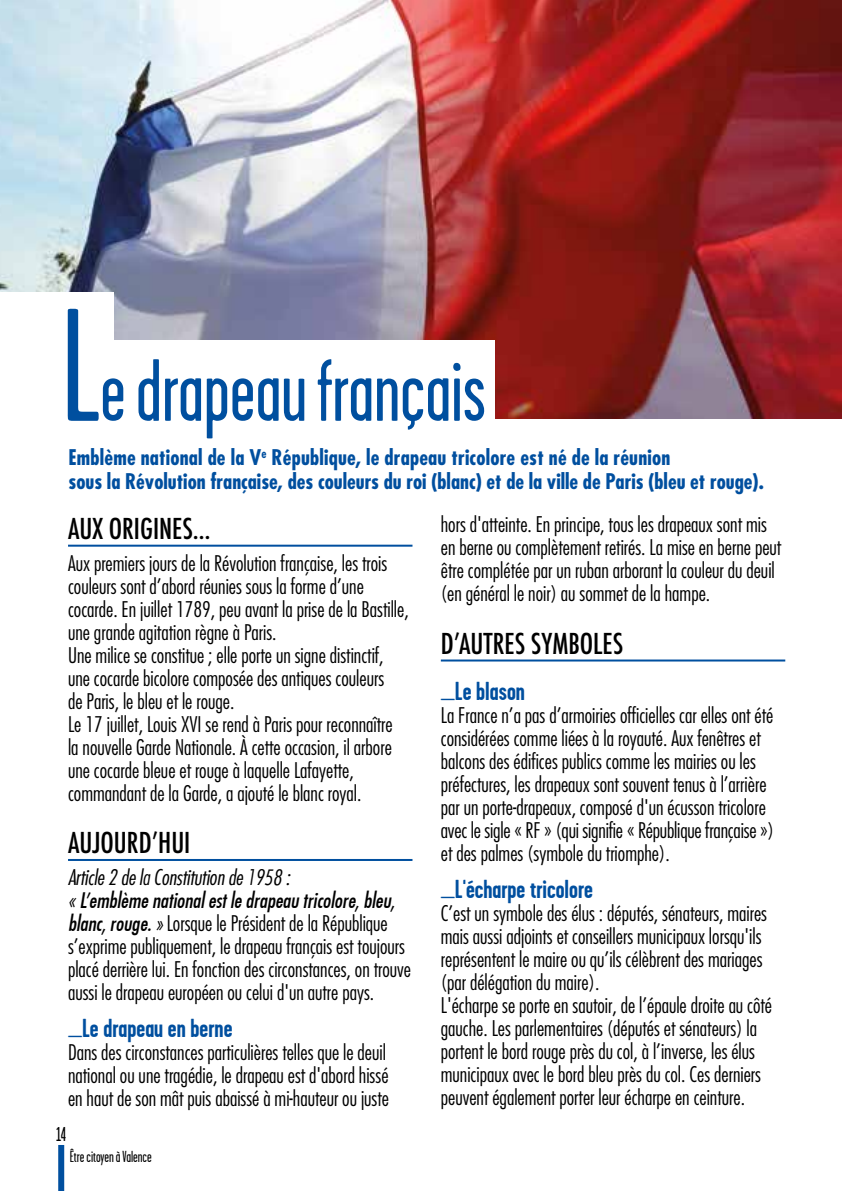
<style>
.page{position:relative;width:842px;height:1191px;background:#fff}
.page>*{position:absolute;margin:0;border:0;box-sizing:border-box;transform-origin:0 0}
.t1{font:88px "Garage Gothic";color:#004f9f}
.t2{font:500 condensed 28px "Futura";color:#000}
.t3{font:700 26px "Garage Gothic";color:#004f9f}
.t4{font:300 condensed 21px/23px "Futura";color:#000}
.t5{font:700 condensed 21px/24px "Futura";color:#004f9f}
.t6{font:italic 300 condensed 21px "Futura";color:#000}
.t7{font:20px "Garage Gothic";color:#000}
.t8{font:16px "Garage Gothic";color:#000}
.s1{font-size:160px}
.s2{font-weight:500;font-style:italic}
</style>
<div class="page">
<img style="left:0;top:0;width:842px;height:418px">
<div style="left:0;top:292px;width:113px;height:140px;background:#fff"></div>
<div style="left:64px;top:340px;width:430px;height:80px;background:#fff"></div>
<hr style="left:68px;top:544px;width:344px;height:2px;background:#004f9f">
<hr style="left:68px;top:859px;width:344px;height:2px;background:#004f9f">
<hr style="left:441px;top:659px;width:344px;height:2px;background:#004f9f">
<div style="left:58px;top:1145px;width:6px;height:46px;background:#004f9f"></div>
<h1 class="t1" style="left:61px;top:345px;width:426px"><span class="s1">L</span>e drapeau français</h1>
<p class="t5" style="left:68px;top:445px;width:697px">Emblème national de la V<sup>e</sup> République, le drapeau tricolore est né de la réunion<br>sous la Révolution française, des couleurs du roi (blanc) et de la ville de Paris (bleu et rouge).</p>
<h2 class="t2" style="left:68px;top:511px;width:144px">AUX ORIGINES…</h2>
<p class="t4" style="left:68px;top:551px;width:342px">Aux premiers jours de la Révolution française, les trois couleurs sont d’abord réunies sous la forme d’une cocarde. En juillet 1789, peu avant la prise de la Bastille, une grande agitation règne à Paris.<br>Une milice se constitue ; elle porte un signe distinctif, une cocarde bicolore composée des antiques couleurs<br>de Paris, le bleu et le rouge.<br>Le 17 juillet, Louis XVI se rend à Paris pour reconnaître<br>la nouvelle Garde Nationale. À cette occasion, il arbore une cocarde bleue et rouge à laquelle Lafayette, commandant de la Garde, a ajouté le blanc royal.</p>
<h2 class="t2" style="left:68px;top:825px;width:124px">AUJOURD’HUI</h2>
<p class="t6" style="left:68px;top:864px;width:223px">Article 2 de la Constitution de 1958 :</p>
<p class="t4" style="left:68px;top:888px;width:345px"><span class="s2">« L’emblème national est le drapeau tricolore, bleu, blanc, rouge. »</span> Lorsque le Président de la République s’exprime publiquement, le drapeau français est toujours placé derrière lui. En fonction des circonstances, on trouve aussi le drapeau européen ou celui d'un autre pays.</p>
<p class="t3" style="left:68px;top:1014px;width:166px"><sub>—</sub>Le drapeau en berne</p>
<p class="t4" style="left:68px;top:1041px;width:322px">Dans des circonstances particulières telles que le deuil national ou une tragédie, le drapeau est d'abord hissé en haut de son mât puis abaissé à mi-hauteur ou juste</p>
<p class="t7" style="left:56px;top:1124px;width:11px">14</p>
<p class="t8" style="left:70px;top:1148px;width:83px">Être citoyen à Valence</p>
<p class="t4" style="left:441px;top:513px;width:342px">hors d'atteinte. En principe, tous les drapeaux sont mis en berne ou complètement retirés. La mise en berne peut être complétée par un ruban arborant la couleur du deuil (en général le noir) au sommet de la hampe.</p>
<h2 class="t2" style="left:441px;top:625px;width:184px">D’AUTRES SYMBOLES</h2>
<p class="t3" style="left:441px;top:677px;width:86px"><sub>—</sub>Le blason</p>
<p class="t4" style="left:441px;top:703px;width:335px">La France n’a pas d’armoiries officielles car elles ont été considérées comme liées à la royauté. Aux fenêtres et balcons des édifices publics comme les mairies ou les préfectures, les drapeaux sont souvent tenus à l’arrière par un porte-drapeaux, composé d'un écusson tricolore avec le sigle « RF » (qui signifie « République française ») et des palmes (symbole du triomphe).</p>
<p class="t3" style="left:441px;top:875px;width:154px"><sub>—</sub>L'écharpe tricolore</p>
<p class="t4" style="left:441px;top:902px;width:333px">C’est un symbole des élus : députés, sénateurs, maires mais aussi adjoints et conseillers municipaux lorsqu'ils représentent le maire ou qu’ils célèbrent des mariages (par délégation du maire).<br>L'écharpe se porte en sautoir, de l’épaule droite au côté gauche. Les parlementaires (députés et sénateurs) la portent le bord rouge près du col, à l’inverse, les élus municipaux avec le bord bleu près du col. Ces derniers peuvent également porter leur écharpe en ceinture.</p>
</div>
